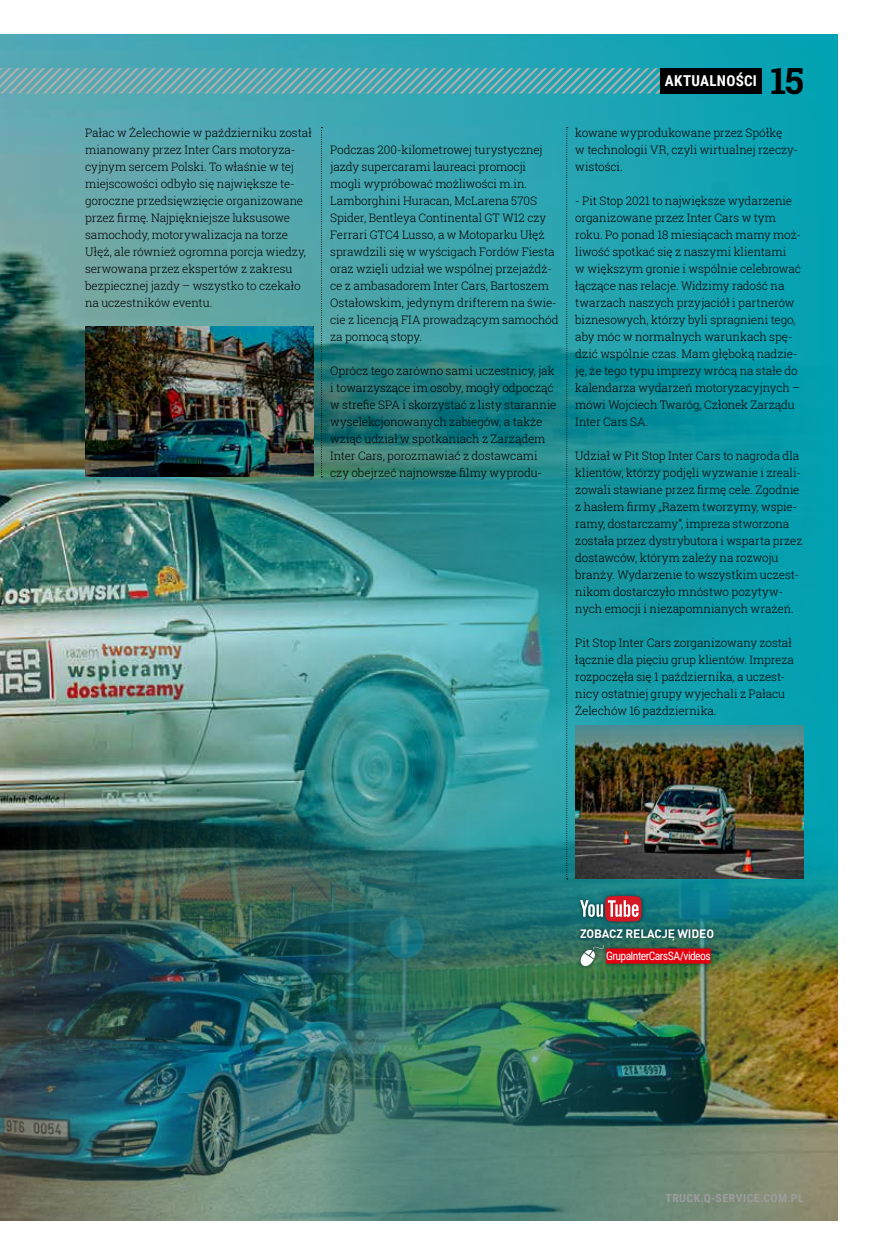
<style>
.page{position:relative;width:872px;height:1255px;background:#fff}
.page>*{position:absolute;margin:0;border:0;box-sizing:border-box;transform-origin:0 0}
.t1{font:700 36px "Roboto Slab";color:#000}
.t2{font:700 15px "Roboto Condensed";letter-spacing:.015em;color:#fff}
.t3{font:700 12px "DIN Pro";letter-spacing:-.01em;color:#fff}
.t4{font:300 11.7px/17px "Roboto Slab";letter-spacing:-.01em;color:#000}
.t5{font:11.7px "Roboto Condensed";letter-spacing:-.05em;color:#fff}
.t6{font:700 11.25px "Roboto Condensed";letter-spacing:.04em;color:#9c9d9d;scale:1.05 1}
</style>
<div class="page">
<img style="left:0;top:34px;width:838px;height:1186px">
<img style="left:217px;top:838px;width:621px;height:382px">
<svg style="left:0;top:68px;width:660px;height:26px;background:#61a9b1"></svg>
<svg style="left:321px;top:127px;width:1px;height:350px"></svg>
<svg style="left:566px;top:127px;width:2px;height:752px;background:#1b7f87"></svg>
<div style="left:660px;top:68px;width:101px;height:26px;background:#000"></div>
<img style="left:575px;top:725px;width:229px;height:153px">
<img style="left:85px;top:327px;width:228px;height:150px">
<div style="left:576px;top:924px;width:141px;height:20px;background:#000;opacity:.5"></div>
<div style="left:601px;top:943px;width:114px;height:25px;background:#000;opacity:.5"></div>
<div style="left:606px;top:948px;width:104px;height:15px;background:#e3000f"></div>
<div style="left:576px;top:940px;width:32px;height:30px;background:#000;opacity:.5"></div>
<svg style="left:580px;top:944px;width:24px;height:23px"></svg>
<div style="left:576px;top:891px;width:70px;height:35px;background:#000;opacity:.5"></div>
<svg style="left:580px;top:895px;width:61px;height:26px;background:#9e6f76"></svg>
<p class="t4" style="left:85px;top:123px;width:228px">Pałac w Żelechowie w październiku został mianowany przez Inter Cars motoryza&shy;cyjnym sercem Polski. To właśnie w tej miejscowości odbyło się największe te&shy;goroczne przedsięwzięcie organizowane przez firmę. Najpiękniejsze luksusowe samochody, motorywalizacja na torze Ułęż, ale również ogromna porcja wiedzy, serwowana przez ekspertów z zakresu bezpiecznej jazdy – wszystko to czekało na uczestników eventu.</p>
<p class="t4" style="left:330px;top:141px;width:230px">Podczas 200-kilometrowej turystycznej jazdy supercarami laureaci promocji mogli wypróbować możliwości m.in.<br>Lamborghini Huracan, McLarena 570S Spider, Bentleya Continental GT W12 czy Ferrari GTC4 Lusso, a w Motoparku Ułęż sprawdzili się w wyścigach Fordów Fiesta oraz wzięli udział we wspólnej przejażdż&shy;ce z ambasadorem Inter Cars, Bartoszem Ostałowskim, jedynym drifterem na świe&shy;cie z licencją FIA prowadzącym samochód za pomocą stopy.</p>
<p class="t4" style="left:330px;top:362px;width:228px">Oprócz tego zarówno sami uczestnicy, jak i towarzyszące im osoby, mogły odpocząć w strefie SPA i skorzystać z listy starannie wyselekcjonowanych zabiegów, a także wziąć udział w spotkaniach z Zarządem Inter Cars, porozmawiać z dostawcami czy obejrzeć najnowsze filmy wyprodu-</p>
<p class="t2" style="left:664px;top:70px;width:94px">AKTUALNOŚCI</p>
<h1 class="t1" style="left:770px;top:56px;width:35px">15</h1>
<p class="t4" style="left:575px;top:123px;width:224px">kowane wyprodukowane przez Spółkę<br>w technologii VR, czyli wirtualnej rzeczy&shy;wistości.</p>
<p class="t4" style="left:575px;top:192px;width:227px">- Pit Stop 2021 to największe wydarzenie organizowane przez Inter Cars w tym roku. Po ponad 18 miesiącach mamy moż&shy;liwość spotkać się z naszymi klientami<br>w większym gronie i wspólnie celebrować łączące nas relacje. Widzimy radość na twarzach naszych przyjaciół i partnerów biznesowych, którzy byli spragnieni tego, aby móc w normalnych warunkach spę&shy;dzić wspólnie czas. Mam głęboką nadzie&shy;ję, że tego typu imprezy wrócą na stałe do kalendarza wydarzeń motoryzacyjnych – mówi Wojciech Twaróg, Członek Zarządu Inter Cars SA.</p>
<p class="t4" style="left:575px;top:447px;width:229px">Udział w Pit Stop Inter Cars to nagroda dla klientów, którzy podjęli wyzwanie i zreali&shy;zowali stawiane przez firmę cele. Zgodnie z hasłem firmy „Razem tworzymy, wspie&shy;ramy, dostarczamy”, impreza stworzona została przez dystrybutora i wsparta przez dostawców, którym zależy na rozwoju branży. Wydarzenie to wszystkim uczest&shy;nikom dostarczyło mnóstwo pozytyw&shy;nych emocji i niezapomnianych wrażeń.</p>
<p class="t4" style="left:575px;top:634px;width:220px">Pit Stop Inter Cars zorganizowany został łącznie dla pięciu grup klientów. Impreza rozpoczęła się 1 października, a uczest&shy;nicy ostatniej grupy wyjechali z Pałacu Żelechów 16 października.</p>
<p class="t3" style="left:580px;top:923px;width:135px">ZOBACZ RELACJĘ WIDEO</p>
<p class="t5" style="left:606px;top:947px;width:106px">GrupaInterCarsSA/videos</p>
<p class="t6" style="left:665px;top:1189px;width:133px">TRUCK.Q-SERVICE.COM.PL</p>
</div>
